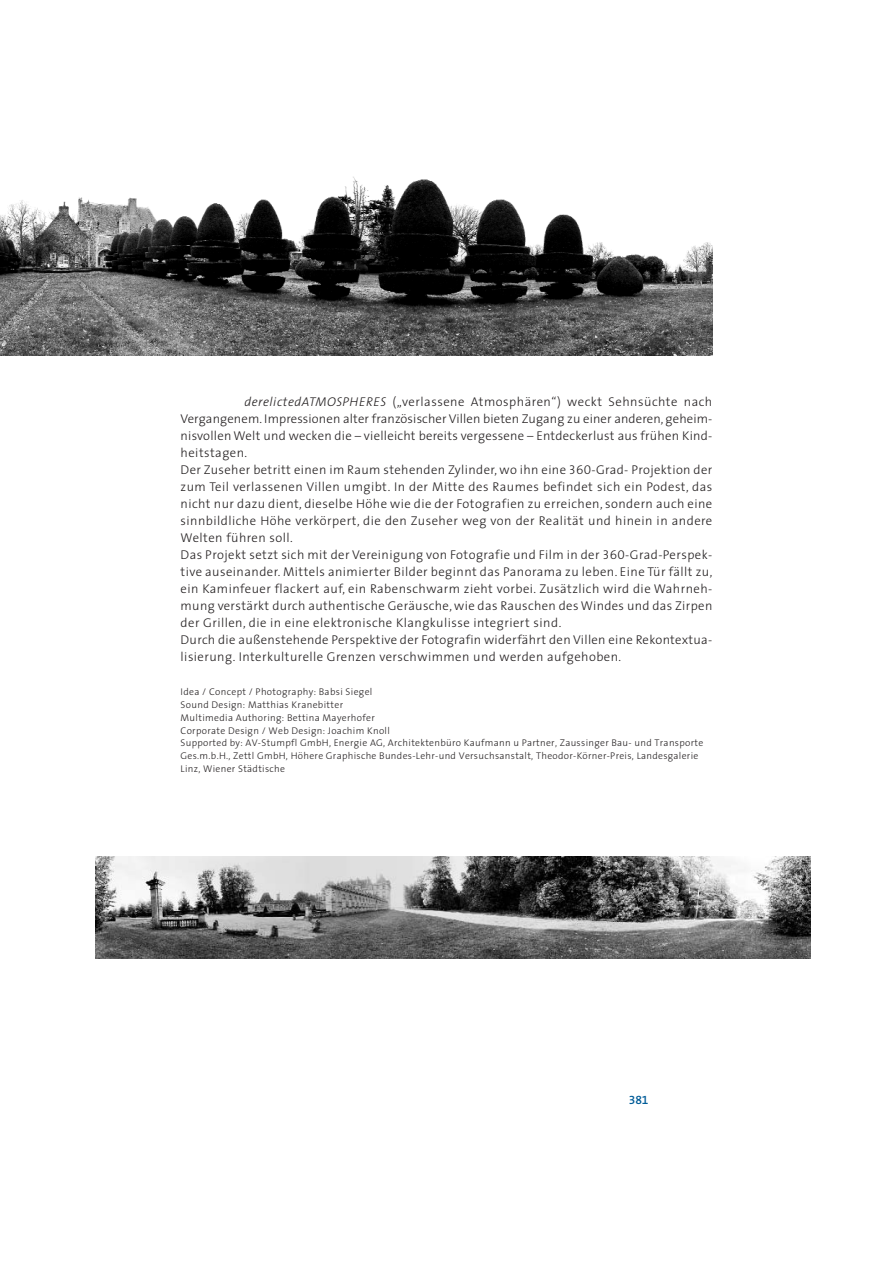
<style>
.page{position:relative;width:893px;height:1263px;background:#fff}
.page>*{position:absolute;margin:0;border:0;box-sizing:border-box;transform-origin:0 0}
.t1{font:300 12.75px/17px "The Sans";letter-spacing:.035em;color:#231f20}
.t2{font:12px "The Sans Semi Bold Expert";color:#005c98}
.t3{font:300 9.75px/12.8px "The Sans";letter-spacing:.03em;color:#231f20}
.s1{font-style:italic}
.s2{font-family:"The Sans Light Caps";font-weight:400}
</style>
<div class="page">
<img style="left:0;top:176px;width:712px;height:179px">
<img style="left:95px;top:857px;width:715px;height:102px">
<p class="t1" style="left:181px;top:395px;width:533px;text-indent:64px"><span class="s1">derelictedATMOSPHERES</span> („verlassene Atmosphären“) weckt Sehnsüchte nach Vergangenem. Impressionen alter französischer Villen bieten Zugang zu einer anderen, geheim&shy;nisvollen Welt und wecken die – vielleicht bereits vergessene – Entdeckerlust aus frühen Kind&shy;heitstagen.<br>Der Zuseher betritt einen im Raum stehenden Zylinder, wo ihn eine <span class="s2">360</span>-Grad- Projektion der zum Teil verlassenen Villen umgibt. In der Mitte des Raumes befindet sich ein Podest, das nicht nur dazu dient, dieselbe Höhe wie die der Fotografien zu erreichen, sondern auch eine sinnbildliche Höhe verkörpert, die den Zuseher weg von der Realität und hinein in andere Welten führen soll.<br>Das Projekt setzt sich mit der Vereinigung von Fotografie und Film in der <span class="s2">360</span>-Grad-Perspek&shy;tive auseinander. Mittels animierter Bilder beginnt das Panorama zu leben. Eine Tür fällt zu, ein Kaminfeuer flackert auf, ein Rabenschwarm zieht vorbei. Zusätzlich wird die Wahrneh&shy;mung verstärkt durch authentische Geräusche, wie das Rauschen des Windes und das Zirpen der Grillen, die in eine elektronische Klangkulisse integriert sind.<br>Durch die außenstehende Perspektive der Fotografin widerfährt den Villen eine Rekontextua&shy;lisierung. Interkulturelle Grenzen verschwimmen und werden aufgehoben.</p>
<p class="t3" style="left:181px;top:687px;width:524px">Idea / Concept / Photography: Babsi Siegel<br>Sound Design: Matthias Kranebitter<br>Multimedia Authoring: Bettina Mayerhofer<br>Corporate Design / Web Design: Joachim Knoll<br>Supported by: AV-Stumpfl GmbH, Energie AG, Architektenbüro Kaufmann u Partner, Zaussinger Bau- und Transporte Ges.m.b.H., Zettl GmbH, Höhere Graphische Bundes-Lehr-und Versuchsanstalt, Theodor-Körner-Preis, Landesgalerie Linz, Wiener Städtische</p>
<p class="t2" style="left:628px;top:1092px;width:21px">381</p>
</div>
